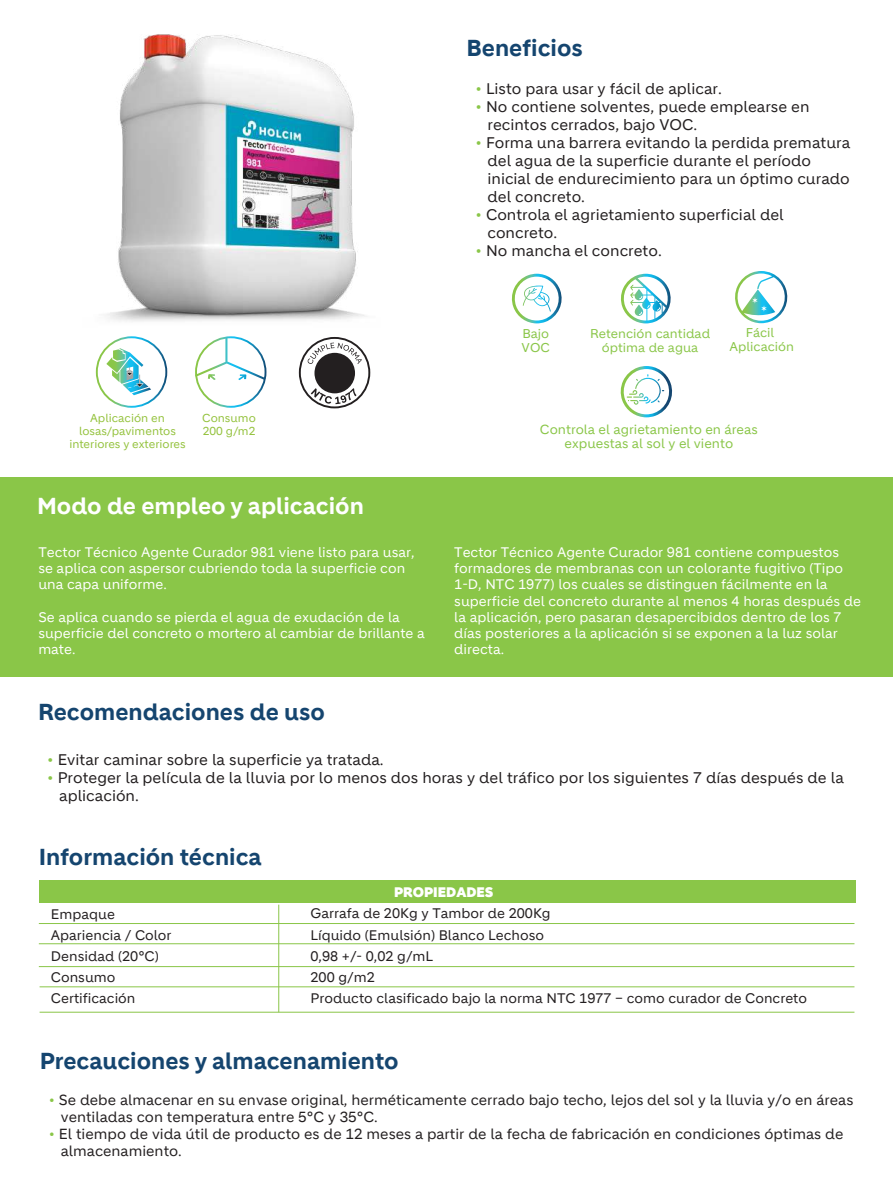
<style>
.page{position:relative;width:893px;height:1191px;background:#fff}
.page>*{position:absolute;margin:0;border:0;box-sizing:border-box;transform-origin:0 0}
.t1{font:700 22.5px "Holcim";color:#15456f}
.t2{font:700 22.5px "Holcim";color:#fff}
.t3{font:15px/18px "Holcim";color:#231f20}
.t4{font:14.25px/17.1px "Holcim";color:#231f20}
.t5{font:13.5px/16.2px "Holcim";color:#fff}
.t6{font:13.5px/21px "Holcim";color:#231f20}
.t7{font:900 13.5px "Holcim Headline";color:#fff}
.t8{font:12.9px/14px "Holcim";color:#8ac648;text-align:center}
.t9{font:12.45px/13.5px "Holcim";color:#8ac648;text-align:center}
.t10{font:11.25px/12.9px "Holcim";color:#94c23d;text-align:center}
.s1{color:#8ac648}
</style>
<div class="page">
<div style="left:0;top:477px;width:893px;height:200px;background:#8ac648"></div>
<svg style="left:511px;top:274px;width:51px;height:49px"></svg>
<svg style="left:735px;top:271px;width:53px;height:52px"></svg>
<svg style="left:620px;top:366px;width:53px;height:51px"></svg>
<svg style="left:621px;top:274px;width:50px;height:49px"></svg>
<div style="left:314px;top:353px;width:41px;height:40px;background:#231f20;border-radius:50%"></div>
<div style="left:299px;top:337px;width:71px;height:71px;border:2px solid #231f20;border-radius:50%"></div>
<svg style="left:311px;top:388px;width:45px;height:16px"></svg>
<svg style="left:308px;top:353px;width:54px;height:11px"></svg>
<svg style="left:106px;top:353px;width:45px;height:42px"></svg>
<div style="left:96px;top:336px;width:71px;height:72px;border:2px solid #fff;border-radius:50%"></div>
<svg style="left:195px;top:353px;width:70px;height:27px"></svg>
<div style="left:195px;top:336px;width:71px;height:72px;border:2px solid #fff;border-radius:50%"></div>
<div style="left:39px;top:880px;width:816px;height:23px;background:#8ac648"></div>
<hr style="left:39px;top:923px;width:815px;height:1px;background:#8ac648">
<hr style="left:39px;top:943px;width:815px;height:1px;background:#8ac648">
<hr style="left:39px;top:966px;width:815px;height:1px;background:#8ac648">
<hr style="left:40px;top:986px;width:814px;height:1px;background:#8ac648">
<hr style="left:40px;top:1011px;width:814px;height:1px;background:#8ac648">
<hr style="left:278px;top:904px;width:1px;height:108px;background:#8ac648">
<img style="left:101px;top:34px;width:264px;height:319px">
<h1 class="t1" style="left:466px;top:35px;width:118px">Beneficios</h1>
<p class="t3" style="left:475px;top:80px;width:248px"><span class="s1">•</span> Listo para usar y fácil de aplicar.</p>
<p class="t3" style="left:487px;top:98px;width:324px;text-indent:-12px"><span class="s1">•</span> No contiene solventes, puede emplearse en recintos cerrados, bajo VOC.</p>
<p class="t3" style="left:487px;top:134px;width:364px;text-indent:-12px"><span class="s1">•</span> Forma una barrera evitando la perdida prematura del agua de la superficie durante el período inicial de endurecimiento para un óptimo curado del concreto.</p>
<p class="t3" style="left:487px;top:206px;width:298px;text-indent:-12px"><span class="s1">•</span> Controla el agrietamiento superficial del concreto.</p>
<p class="t3" style="left:475px;top:242px;width:188px"><span class="s1">•</span> No mancha el concreto.</p>
<p class="t10" style="left:69px;top:411px;width:118px">Aplicación en losas/pavimentos interiores y exteriores</p>
<p class="t10" style="left:202px;top:411px;width:55px;text-align:left">Consumo<br>200 g/m2</p>
<h1 class="t2" style="left:37px;top:492px;width:328px">Modo de empleo y aplicación</h1>
<p class="t5" style="left:38px;top:544px;width:378px">Tector Técnico Agente Curador 981 viene listo para usar, se aplica con aspersor cubriendo toda la superficie con una capa uniforme.</p>
<p class="t5" style="left:38px;top:609px;width:388px">Se aplica cuando se pierda el agua de exudación de la superficie del concreto o mortero al cambiar de brillante a mate.</p>
<p class="t9" style="left:522px;top:327px;width:30px;text-align:left">Bajo<br>VOC</p>
<p class="t9" style="left:729px;top:326px;width:66px">Fácil<br>Aplicación</p>
<p class="t9" style="left:590px;top:327px;width:122px">Retención cantidad óptima de agua</p>
<p class="t8" style="left:540px;top:422px;width:219px">Controla el agrietamiento en áreas expuestas al sol y el viento</p>
<p class="t5" style="left:454px;top:544px;width:408px">Tector Técnico Agente Curador 981 contiene compuestos formadores de membranas con un colorante fugitivo (Tipo 1-D, NTC 1977) los cuales se distinguen fácilmente en la superficie del concreto durante al menos 4 horas después de la aplicación, pero pasaran desapercibidos dentro de los 7 días posteriores a la aplicación si se exponen a la luz solar directa.</p>
<h1 class="t1" style="left:38px;top:699px;width:288px">Recomendaciones de uso</h1>
<p class="t3" style="left:47px;top:751px;width:338px"><span class="s1">•</span> Evitar caminar sobre la superficie ya tratada.</p>
<p class="t3" style="left:59px;top:769px;width:786px;text-indent:-12px"><span class="s1">•</span> Proteger la película de la lluvia por lo menos dos horas y del tráfico por los siguientes 7 días después de la aplicación.</p>
<h1 class="t1" style="left:39px;top:843px;width:224px">Información técnica</h1>
<p class="t7" style="left:394px;top:884px;width:101px">PROPIEDADES</p>
<p class="t6" style="left:51px;top:903px;width:122px">Empaque<br>Apariencia / Color<br>Densidad (20°C)<br>Consumo<br>Certificación</p>
<p class="t6" style="left:310px;top:903px;width:498px">Garrafa de 20Kg y Tambor de 200Kg<br>Líquido (Emulsión) Blanco Lechoso<br>0,98 +/- 0,02 g/mL<br>200 g/m2<br>Producto clasificado bajo la norma NTC 1977 – como curador de Concreto</p>
<h1 class="t1" style="left:40px;top:1048px;width:360px">Precauciones y almacenamiento</h1>
<p class="t4" style="left:61px;top:1091px;width:794px;text-indent:-12px"><span class="s1">•</span> Se debe almacenar en su envase original, herméticamente cerrado bajo techo, lejos del sol y la lluvia y/o en áreas ventiladas con temperatura entre 5°C y 35°C.</p>
<p class="t4" style="left:61px;top:1125px;width:784px;text-indent:-12px"><span class="s1">•</span> El tiempo de vida útil de producto es de 12 meses a partir de la fecha de fabricación en condiciones óptimas de almacenamiento.</p>
</div>
